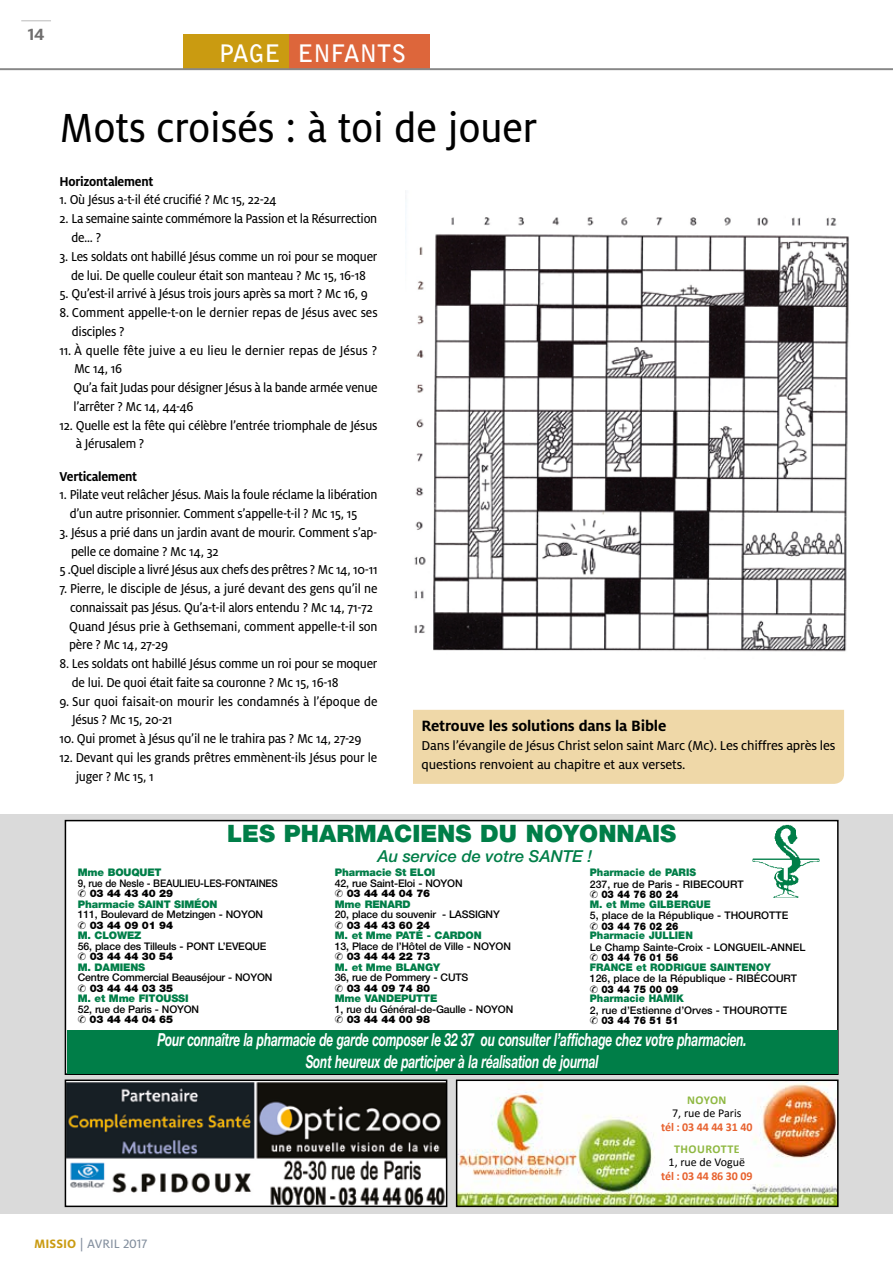
<style>
.page{position:relative;width:893px;height:1263px;background:#fff}
.page>*{position:absolute;margin:0;border:0;box-sizing:border-box;transform-origin:0 0}
.t1{font:45px "Milo OT Text";color:#000;scale:.94 1}
.t2{font:900 24px "Helvetica Neue";color:#007e48}
.t3{font:700 24px "Bell Gothic";letter-spacing:-.005em;color:#fff}
.t4{font:italic 700 18px/21.8px "Helvetica Neue";letter-spacing:-.015em;color:#fff;text-align:center;scale:.67 1}
.t5{font:700 18px "Milo OT";color:#706f6f}
.t6{font:700 16.5px "Milo OT";letter-spacing:-.01em;color:#000}
.t7{font:italic 500 16.5px "Helvetica Neue";color:#007e48}
.t8{font:14.25px/18.8px "Milo OT Text";letter-spacing:-.02em;color:#000;scale:.94 1}
.t9{font:14.25px/18.8px "Milo OT Text";letter-spacing:-.02em;color:#000}
.t10{font:14.25px/18.8px "Milo OT Text";color:#000;scale:.94 1}
.t11{font:700 14.25px "Milo OT";letter-spacing:-.02em;color:#000;scale:.94 1}
.t12{font:13.5px "Milo OT Text";letter-spacing:-.01em;color:#838f9e}
.t13{font:700 12px "Calibri";letter-spacing:-.01em;color:#e7622f}
.t14{font:12px "Calibri";color:#000}
.t15{font:700 12px "Calibri";letter-spacing:.04em;color:#8fb842}
.t16{font:500 10.5px/10.5px "Helvetica Neue";letter-spacing:-.015em;color:#000}
.t17{font:500 10.5px/10.5px "Helvetica Neue";letter-spacing:-.015em;color:#000;scale:.93 1}
.t18{font:900 10.5px "Helvetica Neue";color:#007e48;scale:.95 1}
.t19{font:900 10.5px "Helvetica Neue";color:#007e48}
.t20{font:900 10.5px "Helvetica Neue CE";color:#000;scale:.9 1}
.s1{font-weight:900}
.s2{font-weight:900;color:#007e48}
.s3{font-family:"Milo OT";font-weight:700;color:#ca9b11}
.s4{font-family:"Stone Informal";font-weight:600}
</style>
<div class="page">
<div style="left:183px;top:34px;width:106px;height:34px;background:#ca9b11"></div>
<div style="left:289px;top:34px;width:140px;height:34px;background:#dd663b"></div>
<hr style="left:0;top:68px;width:893px;height:2px;background:#878787">
<hr style="left:21px;top:20px;width:30px;height:1px;background:#bababa">
<img style="left:414px;top:217px;width:435px;height:435px">
<div style="left:413px;top:710px;width:431px;height:74px;background:#efd8a8"></div>
<div style="left:0;top:814px;width:893px;height:399px;background:#dadada"></div>
<div style="left:65px;top:820px;width:773px;height:254px;background:#fff"></div>
<div style="left:65px;top:820px;width:774px;height:255px;border:2px solid #000"></div>
<img style="left:752px;top:824px;width:68px;height:74px">
<div style="left:67px;top:1031px;width:770px;height:43px;background:#007e48"></div>
<img style="left:68px;top:1082px;width:376px;height:122px">
<div style="left:65px;top:1079px;width:382px;height:128px;border:2px solid #000"></div>
<img style="left:459px;top:1082px;width:377px;height:122px">
<div style="left:456px;top:1079px;width:383px;height:128px;border:2px solid #000"></div>
<p class="t5" style="left:28px;top:24px;width:18px">14</p>
<h2 class="t3" style="left:219px;top:39px;width:189px">PAGE ENFANTS</h2>
<h1 class="t1" style="left:60px;top:103px;width:510px">Mots croisés : à toi de jouer</h1>
<p class="t11" style="left:60px;top:173px;width:101px">Horizontalement</p>
<p class="t8" style="left:60px;top:191px;width:233px">1. Où Jésus a-t-il été crucifié ? Mc 15, 22-24</p>
<p class="t8" style="left:71px;top:209px;width:327px;text-indent:-12px">2. La semaine sainte commémore la Passion et la Résurrection de… ?</p>
<p class="t8" style="left:60px;top:247px;width:340px;text-align:center">3. Les soldats ont habillé Jésus comme un roi pour se moquer de lui. De quelle couleur était son manteau ? Mc 15, 16-18</p>
<p class="t8" style="left:60px;top:284px;width:329px">5. Qu’est-il arrivé à Jésus trois jours après sa mort ? Mc 16, 9</p>
<p class="t8" style="left:72px;top:303px;width:327px;text-indent:-12px">8. Comment appelle-t-on le dernier repas de Jésus avec ses disciples ?</p>
<p class="t8" style="left:74px;top:341px;width:325px;text-indent:-14px">11. À quelle fête juive a eu lieu le dernier repas de Jésus ?<br>Mc 14, 16<br>Qu’a fait Judas pour désigner Jésus à la bande armée venue l’arrêter ? Mc 14, 44-46</p>
<p class="t8" style="left:76px;top:416px;width:323px;text-indent:-16px">12. Quelle est la fête qui célèbre l’entrée triomphale de Jésus à Jérusalem ?</p>
<p class="t11" style="left:60px;top:468px;width:84px">Verticalement</p>
<p class="t8" style="left:70px;top:485px;width:329px;text-indent:-10px">1. Pilate veut relâcher Jésus. Mais la foule réclame la libération d’un autre prisonnier. Comment s’appelle-t-il ? Mc 15, 15</p>
<p class="t8" style="left:60px;top:523px;width:340px">3. Jésus a prié dans un jardin avant de mourir. Comment s’ap-</p>
<p class="t8" style="left:71px;top:542px;width:159px">pelle ce domaine ? Mc 14, 32</p>
<p class="t8" style="left:60px;top:560px;width:340px">5 .Quel disciple a livré Jésus aux chefs des prêtres ? Mc 14, 10-11</p>
<p class="t8" style="left:69px;top:579px;width:330px;text-indent:-10px">7. Pierre, le disciple de Jésus, a juré devant des gens qu’il ne connaissait pas Jésus. Qu’a-t-il alors entendu ? Mc 14, 71-72<br>Quand Jésus prie à Gethsemani, comment appelle-t-il son père ? Mc 14, 27-29</p>
<p class="t8" style="left:72px;top:654px;width:327px;text-indent:-12px">8. Les soldats ont habillé Jésus comme un roi pour se moquer de lui. De quoi était faite sa couronne ? Mc 15, 16-18</p>
<p class="t10" style="left:72px;top:692px;width:326px;text-indent:-13px">9. Sur quoi faisait-on mourir les condamnés à l’époque de<br>Jésus ? Mc 15, 20-21</p>
<p class="t8" style="left:60px;top:729px;width:323px">10. Qui promet à Jésus qu’il ne le trahira pas ? Mc 14, 27-29</p>
<p class="t8" style="left:76px;top:748px;width:322px;text-indent:-16px">12. Devant qui les grands prêtres emmènent-ils Jésus pour le juger ? Mc 15, 1</p>
<p class="t6" style="left:421px;top:717px;width:246px">Retrouve les solutions dans la Bible</p>
<p class="t9" style="left:421px;top:736px;width:415px">Dans l’évangile de Jésus Christ selon saint Marc (Mc). Les chiffres après les questions renvoient au chapitre et aux versets.</p>
<h2 class="t2" style="left:227px;top:819px;width:451px">LES PHARMACIENS DU NOYONNAIS</h2>
<p class="t7" style="left:377px;top:846px;width:217px">Au service de votre SANTE !</p>
<p class="t19" style="left:335px;top:866px;width:102px">Pharmacie St ELOI</p>
<p class="t16" style="left:335px;top:878px;width:129px">42, rue Saint-Eloi - NOYON ✆ <span class="s1">03 44 44 04 76<br></span><span class="s2">Mme RENARD</span></p>
<p class="t16" style="left:335px;top:909px;width:166px">20, place du souvenir - LASSIGNY ✆ <span class="s1">03 44 43 60 24<br></span><span class="s2">M. et Mme PATÉ - CARDON</span></p>
<p class="t16" style="left:335px;top:941px;width:178px">13, Place de l’Hôtel de Ville - NOYON ✆ <span class="s1">03 44 44 22 73<br></span><span class="s2">M. et Mme BLANGY</span></p>
<p class="t16" style="left:335px;top:972px;width:135px">36, rue de Pommery - CUTS ✆ <span class="s1">03 44 09 74 80<br></span><span class="s2">Mme VANDEPUTTE</span></p>
<p class="t16" style="left:335px;top:1004px;width:180px">1, rue du Général-de-Gaulle - NOYON ✆ <span class="s1">03 44 44 00 98</span></p>
<p class="t19" style="left:78px;top:866px;width:85px">Mme BOUQUET</p>
<p class="t17" style="left:78px;top:878px;width:217px">9, rue de Nesle - BEAULIEU-LES-FONTAINES ✆ <span class="s1">03 44 43 40 29<br></span><span class="s2">Pharmacie SAINT SIMÉON</span></p>
<p class="t16" style="left:78px;top:909px;width:187px">111, Boulevard de Metzingen - NOYON ✆ <span class="s1">03 44 09 01 94<br></span><span class="s2">M. CLOWEZ</span></p>
<p class="t16" style="left:78px;top:941px;width:190px">56, place des Tilleuls - PONT L’EVEQUE ✆ <span class="s1">03 44 44 30 54<br></span><span class="s2">M. DAMIENS</span></p>
<p class="t16" style="left:78px;top:972px;width:196px">Centre Commercial Beauséjour - NOYON ✆ <span class="s1">03 44 44 03 35<br></span><span class="s2">M. et Mme FITOUSSI</span></p>
<p class="t16" style="left:78px;top:1004px;width:123px">52, rue de Paris - NOYON ✆ <span class="s1">03 44 44 04 65</span></p>
<p class="t18" style="left:590px;top:866px;width:113px">Pharmacie de PARIS</p>
<p class="t16" style="left:590px;top:879px;width:155px">237, rue de Paris - RIBECOURT</p>
<p class="t20" style="left:590px;top:888px;width:100px">✆ 03 44 76 80 24</p>
<p class="t18" style="left:590px;top:898px;width:129px">M. et Mme GILBERGUE</p>
<p class="t16" style="left:590px;top:910px;width:200px">5, place de la République - THOUROTTE ✆ <span class="s1">03 44 76 02 26<br></span><span class="s2">Pharmacie JULLIEN</span></p>
<p class="t16" style="left:590px;top:942px;width:217px">Le Champ Sainte-Croix - LONGUEIL-ANNEL ✆ <span class="s1">03 44 76 01 56<br></span><span class="s2">FRANCE et RODRIGUE SAINTENOY</span></p>
<p class="t16" style="left:590px;top:973px;width:209px">126, place de la République - RIBÉCOURT ✆ <span class="s1">03 44 75 00 09<br></span><span class="s2">Pharmacie HAMIK</span></p>
<p class="t16" style="left:590px;top:1005px;width:199px">2, rue d’Estienne d’Orves - THOUROTTE ✆ <span class="s1">03 44 76 51 51</span></p>
<p class="t4" style="left:157px;top:1028px;width:881px">Pour connaître la pharmacie de garde composer le 32 37 ou consulter l’affichage chez votre pharmacien.<br>Sont heureux de participer à la réalisation de journal</p>
<p class="t15" style="left:687px;top:1091px;width:41px">NOYON</p>
<p class="t14" style="left:672px;top:1105px;width:71px">7, rue de Paris</p>
<p class="t13" style="left:661px;top:1118px;width:93px">tél : 03 44 44 31 40</p>
<p class="t15" style="left:674px;top:1140px;width:67px">THOUROTTE</p>
<p class="t14" style="left:669px;top:1154px;width:78px">1, rue de Voguë</p>
<p class="t13" style="left:661px;top:1167px;width:93px">tél : 03 44 86 30 09</p>
<p class="t12" style="left:34px;top:1236px;width:115px"><span class="s3">MISSIO</span> <span class="s4">|</span> Avri l 2017</p>
</div>
